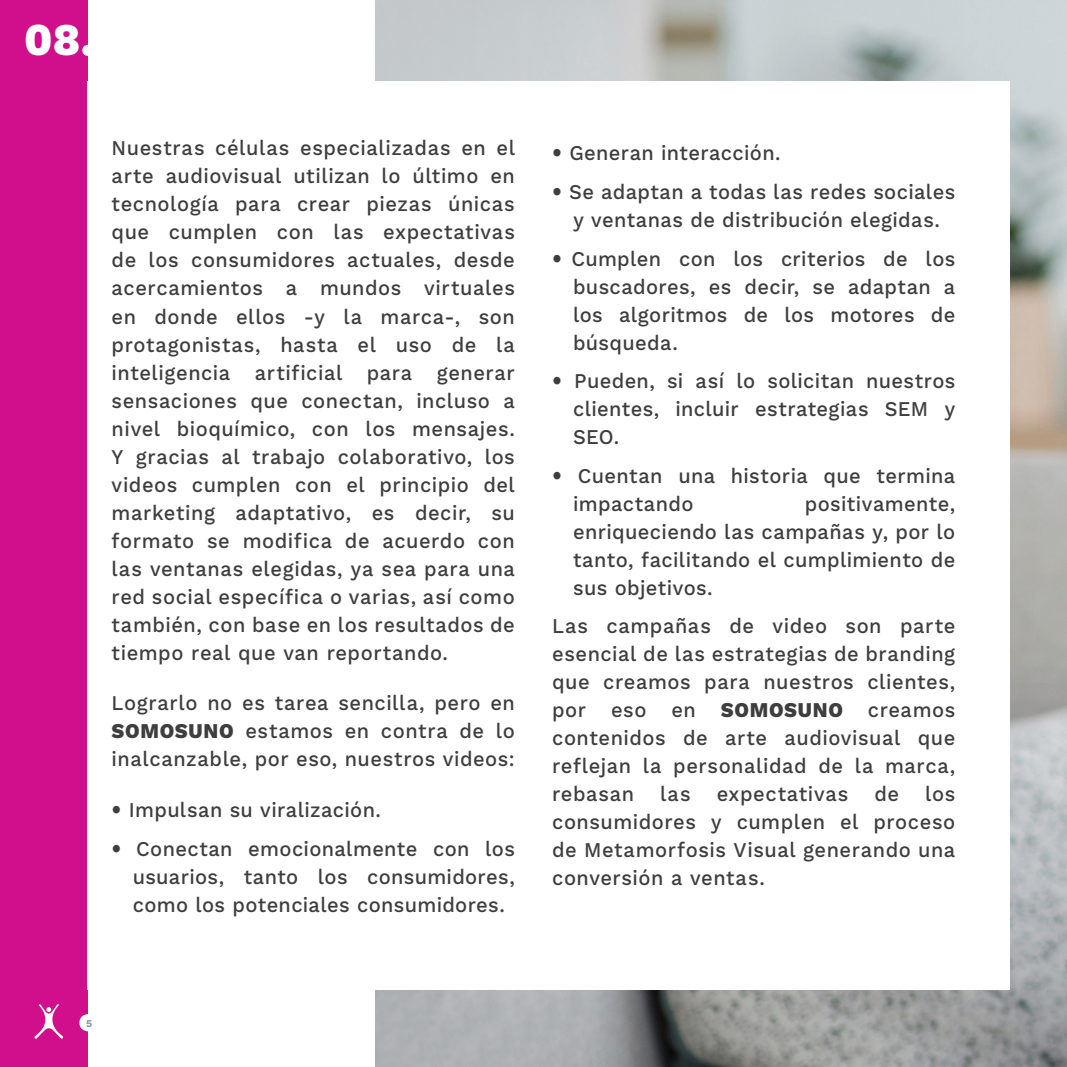
<style>
.page{position:relative;width:1067px;height:1067px;background:#fff}
.page>*{position:absolute;margin:0;border:0;box-sizing:border-box;transform-origin:0 0}
.t1{font:800 45.5px "Work Sans";color:#fff;scale:.96 1}
.t2{font:500 21px/28px "Work Sans";letter-spacing:.02em;color:#3e3e3f;text-align:justify;scale:.95 1}
.t3{font:700 10.5px "Work Sans";color:#939598}
.s1{font-size:56px}
.s2{font-weight:800}
.s3{font-family:"Avenir";font-weight:300}
</style>
<div class="page">
<img style="left:375px;top:0;width:692px;height:1067px">
<div style="left:0;top:0;width:87px;height:1067px;background:#d10f8c"></div>
<svg style="left:34px;top:1004px;width:30px;height:34px"></svg>
<div style="left:87px;top:82px;width:922px;height:908px;background:#fff"></div>
<div style="left:79px;top:1014px;width:20px;height:17px;background:#fff;border-radius:50%"></div>
<p class="t1" style="left:24px;top:14px;width:77px">08<span class="s1">.</span></p>
<p class="t2" style="left:112px;top:135px;width:426px">Nuestras células especializadas en el arte audiovisual utilizan lo último en tecnología para crear piezas únicas que cumplen con las expectativas de los consumidores actuales, desde acercamientos a mundos virtuales en donde ellos -y la marca-, son protagonistas, hasta el uso de la inteligencia artificial para generar sensaciones que conectan, incluso a nivel bioquímico, con los mensajes.<br>Y gracias al trabajo colaborativo, los videos cumplen con el principio del marketing adaptativo, es decir, su formato se modifica de acuerdo con las ventanas elegidas, ya sea para una red social específica o varias, así como también, con base en los resultados de tiempo real que van reportando.</p>
<p class="t2" style="left:112px;top:690px;width:426px">Lograrlo no es tarea sencilla, pero en <span class="s2">SOMOSUNO</span> estamos en contra de lo inalcanzable, por eso, nuestros videos:</p>
<p class="t2" style="left:112px;top:797px;width:285px"><span class="s3">•</span> Impulsan su viralización.</p>
<p class="t2" style="left:133px;top:835px;width:404px;text-indent:-21px"><span class="s3">•</span> Conectan emocionalmente con los usuarios, tanto los consumidores, como los potenciales consumidores.</p>
<p class="t2" style="left:552px;top:140px;width:242px"><span class="s3">•</span> Generan interacción.</p>
<p class="t2" style="left:552px;top:179px;width:426px;text-align:center"><span class="s3">•</span> Se adaptan a todas las redes sociales y ventanas de distribución elegidas.</p>
<p class="t2" style="left:573px;top:245px;width:404px;text-indent:-21px"><span class="s3">•</span> Cumplen con los criterios de los buscadores, es decir, se adaptan a los algoritmos de los motores de búsqueda.</p>
<p class="t2" style="left:573px;top:368px;width:404px;text-indent:-21px"><span class="s3">•</span> Pueden, si así lo solicitan nuestros clientes, incluir estrategias SEM y SEO.</p>
<p class="t2" style="left:573px;top:462px;width:404px;text-indent:-21px"><span class="s3">•</span> Cuentan una historia que termina impactando</p>
<p class="t2" style="left:573px;top:490px;width:404px;text-indent:232px">positivamente, enriqueciendo las campañas y, por lo tanto, facilitando el cumplimiento de sus objetivos.</p>
<p class="t2" style="left:552px;top:613px;width:426px">Las campañas de video son parte esencial de las estrategias de branding que creamos para nuestros clientes, por eso en <span class="s2">SOMOSUNO</span> creamos contenidos de arte audiovisual que reflejan la personalidad de la marca, rebasan las expectativas de los consumidores y cumplen el proceso de Metamorfosis Visual generando una conversión a ventas.</p>
<p class="t3" style="left:86px;top:1016px;width:8px">5</p>
</div>
